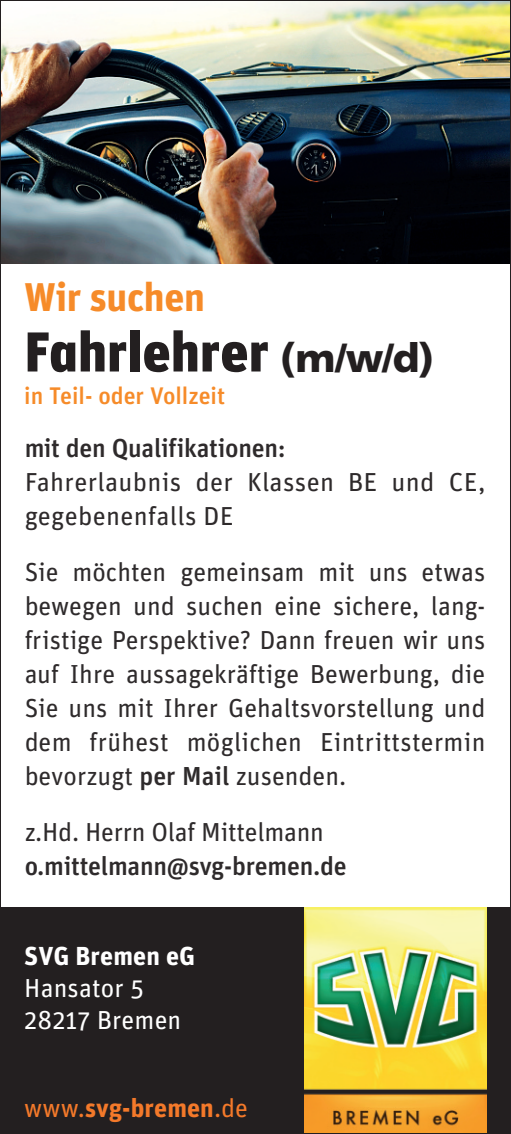
<style>
.page{position:relative;width:511px;height:1134px;background:#fff}
.page>*{position:absolute;margin:0;border:0;box-sizing:border-box;transform-origin:0 0}
.t1{font:56px "Unit Black Alternate";color:#231f20}
.t2{font:700 40px "Unit";letter-spacing:-.01em;color:#f68b29}
.t3{font:26px/34px "Unit";letter-spacing:.01em;color:#231f20}
.t4{font:500 26px "Unit";letter-spacing:-.01em;color:#231f20}
.t5{font:26px "Unit";letter-spacing:-.01em;color:#231f20}
.t6{font:26px/32px "Unit";letter-spacing:.005em;color:#fff}
.t7{font:700 26px "Unit";letter-spacing:.005em;color:#f4792a}
.t8{font:700 26px "Unit";letter-spacing:.005em;color:#fff}
.t9{font:24px "Unit Medium Alternate";color:#f68b29}
.s1{font-family:"Frutiger Black OV BGAVNJ";font-size:40px}
.s2{font-family:"Unit Medium TF"}
.s3{font-weight:400}
</style>
<div class="page">
<img style="left:2px;top:2px;width:506px;height:262px">
<div style="left:0;top:907px;width:510px;height:227px;background:#231f20"></div>
<img style="left:304px;top:907px;width:182px;height:225px">
<h2 class="t2" style="left:24px;top:273px;width:182px">Wir suchen</h2>
<h1 class="t1" style="left:24px;top:317px;width:411px">Fahrlehrer <span class="s1">(m/w/d)</span></h1>
<p class="t9" style="left:24px;top:381px;width:202px">in Teil- oder Vollzeit</p>
<p class="t4" style="left:24px;top:432px;width:263px">mit den Qualifikationen:</p>
<p class="t3" style="left:24px;top:465px;width:462px">Fahrerlaubnis der Klassen BE und CE, gegebenenfalls DE</p>
<p class="t3" style="left:24px;top:555px;width:462px;text-align:justify">Sie möchten gemeinsam mit uns etwas bewegen und suchen eine sichere, lang&shy;fristige Perspektive? Dann freuen wir uns auf Ihre aussagekräftige Bewerbung, die Sie uns mit Ihrer Gehaltsvorstellung und dem frühest möglichen Eintrittstermin bevorzugt <span class="s2">per Mail</span> zusenden.</p>
<p class="t5" style="left:24px;top:817px;width:301px">z.Hd. Herrn Olaf Mittelmann</p>
<p class="t4" style="left:24px;top:850px;width:323px">o.mittelmann@svg-bremen.de</p>
<p class="t8" style="left:24px;top:940px;width:172px">SVG Bremen eG</p>
<p class="t6" style="left:24px;top:972px;width:158px">Hansator 5<br>28217 Bremen</p>
<p class="t7" style="left:24px;top:1092px;width:225px"><span class="s3">www.</span>svg-bremen<span class="s3">.de</span></p>
</div>
